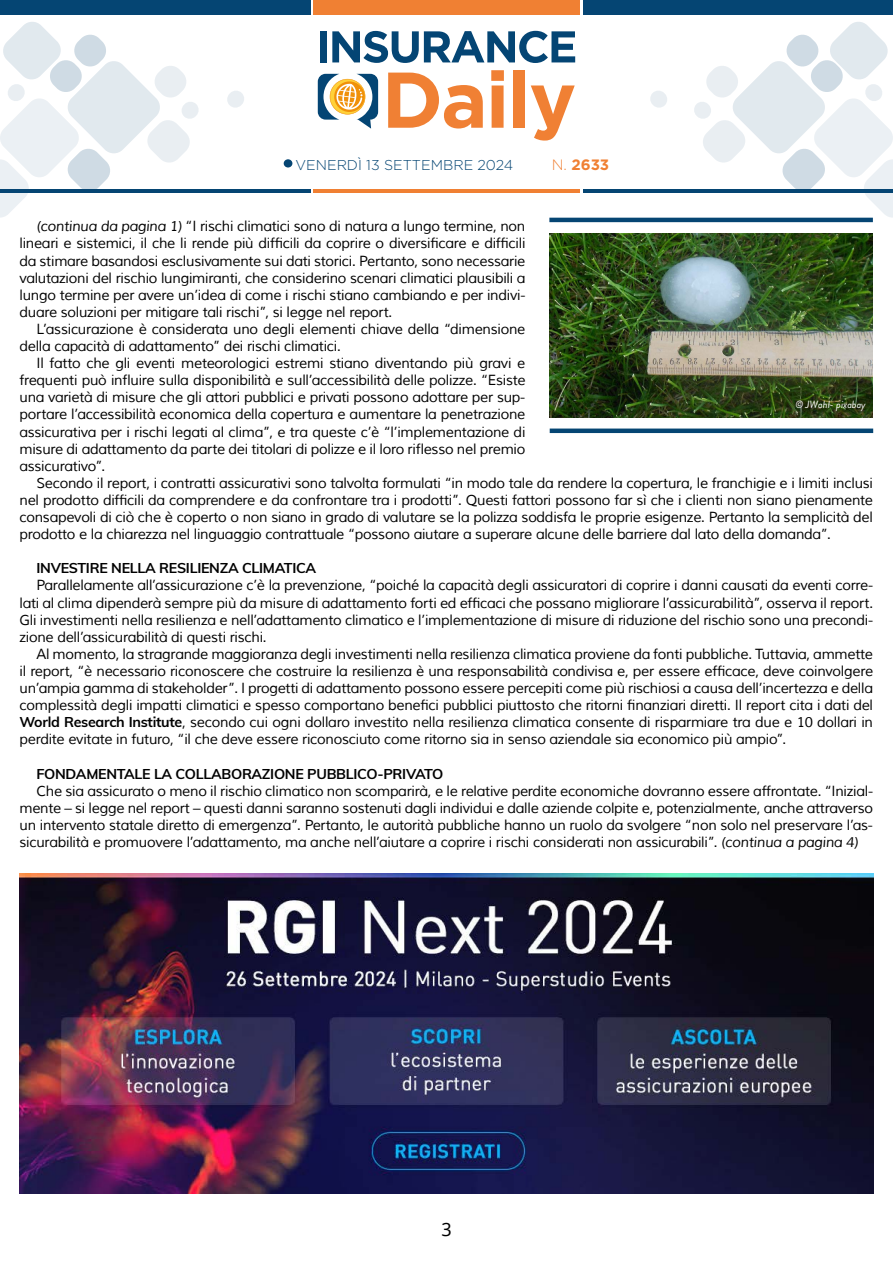
<style>
.page{position:relative;width:893px;height:1263px;background:#fff}
.page>*{position:absolute;margin:0;border:0;box-sizing:border-box;transform-origin:0 0}
.t1{font:18px "Noto Sans";color:#000}
.t2{font:700 15px "Gotham";color:#f08033}
.t3{font:14.25px/17.1px "Muli";letter-spacing:-.02em;color:#000;text-align:justify}
.t4{font:700 14.25px "Muli";letter-spacing:-.02em;color:#000}
.t5{font:300 14.25px "Gotham";color:#054573}
.t6{font:italic 10.5px "Brandon Grotesque";color:#fff}
.s1{font-weight:300}
.s2{font-style:italic}
.s3{font-weight:700}
</style>
<div class="page">
<div style="left:0;top:0;width:310px;height:15px;background:#054573"></div>
<div style="left:313px;top:0;width:266px;height:15px;background:#f08033"></div>
<hr style="left:0;top:189px;width:310px;height:3px;background:#054573">
<hr style="left:313px;top:189px;width:266px;height:3px;background:#f08033">
<div style="left:284px;top:159px;width:8px;height:8px;background:#054573;border-radius:50%"></div>
<svg style="left:650px;top:91px;width:17px;height:17px"></svg>
<svg style="left:227px;top:91px;width:17px;height:17px"></svg>
<svg style="left:693px;top:22px;width:200px;height:196px"></svg>
<svg style="left:0;top:22px;width:199px;height:196px"></svg>
<hr style="left:583px;top:189px;width:310px;height:3px;background:#054573">
<div style="left:583px;top:0;width:310px;height:15px;background:#054573"></div>
<svg style="left:318px;top:74px;width:60px;height:55px"></svg>
<svg style="left:388px;top:73px;width:95px;height:56px"></svg>
<svg style="left:491px;top:70px;width:13px;height:58px"></svg>
<div style="left:513px;top:70px;width:12px;height:58px;background:#f08034"></div>
<svg style="left:531px;top:85px;width:44px;height:56px"></svg>
<div style="left:320px;top:31px;width:6px;height:31px;background:#044574"></div>
<svg style="left:332px;top:31px;width:243px;height:32px"></svg>
<img style="left:20px;top:873px;width:853px;height:320px">
<hr style="left:549px;top:218px;width:324px;height:4px;background:#054573">
<img style="left:549px;top:233px;width:324px;height:184px">
<div style="left:550px;top:428px;width:323px;height:5px;background:#054573"></div>
<p class="t5" style="left:296px;top:157px;width:219px">VENERDÌ 13 SETTEMBRE 2024</p>
<p class="t2" style="left:552px;top:156px;width:59px"><span class="s1">N.</span> 2633</p>
<p class="t3" style="left:19px;top:218px;width:508px;text-indent:17px"><span class="s2">(continua da pagina 1)</span> “I rischi climatici sono di natura a lungo termine, non lineari e sistemici, il che li rende più difficili da coprire o diversificare e difficili da stimare basandosi esclusivamente sui dati storici. Pertanto, sono necessarie valutazioni del rischio lungimiranti, che considerino scenari climatici plausibili a lungo termine per avere un’idea di come i rischi stiano cambiando e per indivi&shy;duare soluzioni per mitigare tali rischi”, si legge nel report.</p>
<p class="t3" style="left:19px;top:321px;width:507px;text-indent:17px">L’assicurazione è considerata uno degli elementi chiave della “dimensione della capacità di adattamento” dei rischi climatici.</p>
<p class="t3" style="left:19px;top:355px;width:508px;text-indent:17px">Il fatto che gli eventi meteorologici estremi stiano diventando più gravi e frequenti può influire sulla disponibilità e sull’accessibilità delle polizze. “Esiste una varietà di misure che gli attori pubblici e privati possono adottare per sup&shy;portare l’accessibilità economica della copertura e aumentare la penetrazione assicurativa per i rischi legati al clima”, e tra queste c’è “l’implementazione di misure di adattamento da parte dei titolari di polizze e il loro riflesso nel premio assicurativo”.</p>
<p class="t3" style="left:19px;top:475px;width:855px;text-indent:17px">Secondo il report, i contratti assicurativi sono talvolta formulati “in modo tale da rendere la copertura, le franchigie e i limiti inclusi nel prodotto difficili da comprendere e da confrontare tra i prodotti”. Questi fattori possono far sì che i clienti non siano pienamente consapevoli di ciò che è coperto o non siano in grado di valutare se la polizza soddisfa le proprie esigenze. Pertanto la semplicità del prodotto e la chiarezza nel linguaggio contrattuale “possono aiutare a superare alcune delle barriere dal lato della domanda”.</p>
<p class="t4" style="left:37px;top:558px;width:281px">INVESTIRE NELLA RESILIENZA CLIMATICA</p>
<p class="t3" style="left:19px;top:577px;width:855px;text-indent:17px">Parallelamente all’assicurazione c’è la prevenzione, “poiché la capacità degli assicuratori di coprire i danni causati da eventi corre&shy;lati al clima dipenderà sempre più da misure di adattamento forti ed efficaci che possano migliorare l’assicurabilità”, osserva il report.<br>Gli investimenti nella resilienza e nell’adattamento climatico e l’implementazione di misure di riduzione del rischio sono una precondi&shy;zione dell’assicurabilità di questi rischi.</p>
<p class="t3" style="left:19px;top:646px;width:855px;text-indent:17px">Al momento, la stragrande maggioranza degli investimenti nella resilienza climatica proviene da fonti pubbliche. Tuttavia, ammette il report, “è necessario riconoscere che costruire la resilienza è una responsabilità condivisa e, per essere efficace, deve coinvolgere un’ampia gamma di stakeholder”. I progetti di adattamento possono essere percepiti come più rischiosi a causa dell’incertezza e della complessità degli impatti climatici e spesso comportano benefici pubblici piuttosto che ritorni finanziari diretti. Il report cita i dati del <span class="s3">World Research Institute</span>, secondo cui ogni dollaro investito nella resilienza climatica consente di risparmiare tra due e 10 dollari in perdite evitate in futuro, “il che deve essere riconosciuto come ritorno sia in senso aziendale sia economico più ampio”.</p>
<p class="t4" style="left:37px;top:763px;width:408px">FONDAMENTALE LA COLLABORAZIONE PUBBLICO-PRIVATO</p>
<p class="t3" style="left:19px;top:782px;width:855px;text-indent:17px">Che sia assicurato o meno il rischio climatico non scomparirà, e le relative perdite economiche dovranno essere affrontate. “Inizial&shy;mente – si legge nel report – questi danni saranno sostenuti dagli individui e dalle aziende colpite e, potenzialmente, anche attraverso un intervento statale diretto di emergenza”. Pertanto, le autorità pubbliche hanno un ruolo da svolgere “non solo nel preservare l’as&shy;sicurabilità e promuovere l’adattamento, ma anche nell’aiutare a coprire i rischi considerati non assicurabili”. <span class="s2">(continua a pagina 4)</span></p>
<p class="t6" style="left:795px;top:397px;width:72px">© JWahl- pixabay</p>
<p class="t1" style="left:441px;top:1217px;width:12px">3</p>
</div>
